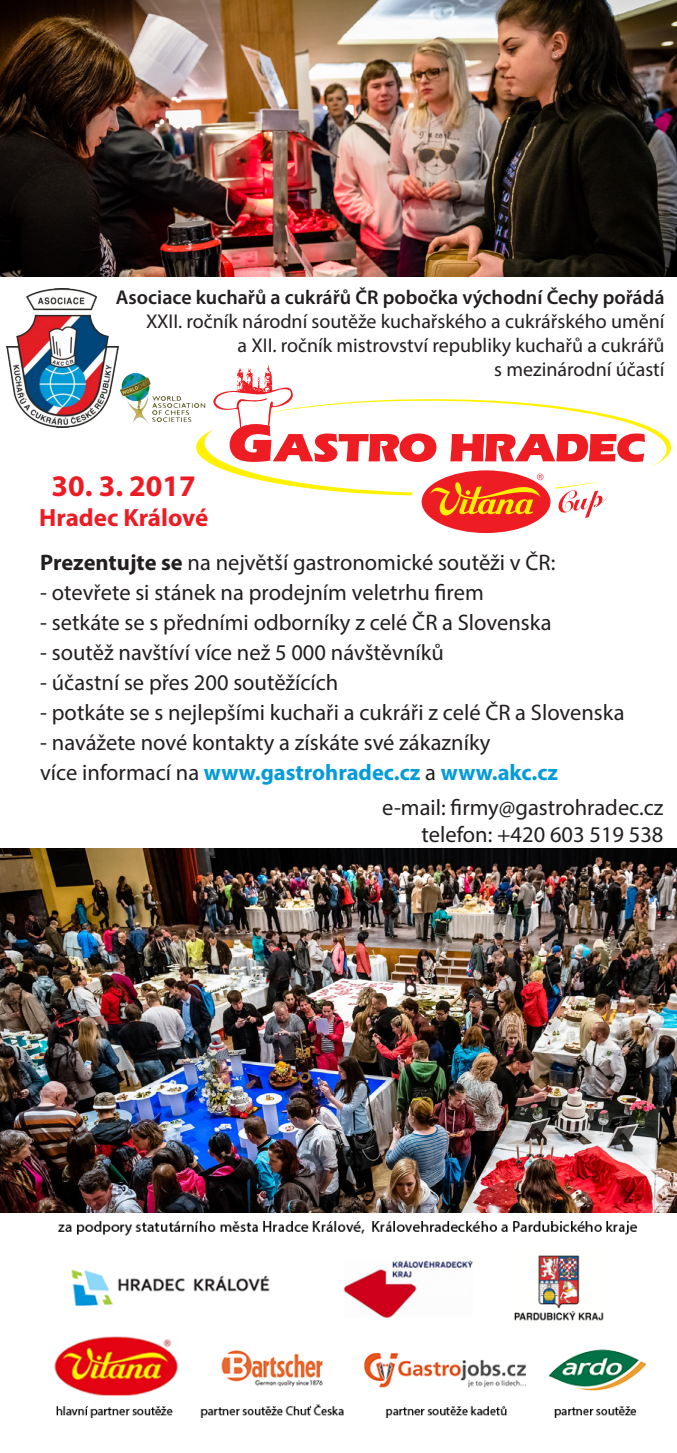
<style>
.page{position:relative;width:677px;height:1453px;background:#fff}
.page>*{position:absolute;margin:0;border:0;box-sizing:border-box;transform-origin:0 0}
.t1{font:700 30px "Myriad Pro";color:#ed1c24}
.t2{font:700 25px "Myriad Pro";color:#ed1c24}
.t3{font:22.5px "Myriad Pro";color:#231f20}
.t4{font:700 22.5px "Myriad Pro";color:#039bd8}
.t5{font:20px "Myriad Pro";color:#231f20}
.t6{font:600 20px "Myriad Pro";color:#231f20}
.s1{font-weight:700}
.s2{font-weight:400;color:#231f20}
</style>
<div class="page">
<img style="left:0;top:849px;width:677px;height:363px">
<img style="left:0;top:0;width:677px;height:276px">
<img style="left:54px;top:1221px;width:591px;height:196px">
<img style="left:6px;top:289px;width:190px;height:138px">
<div style="left:422px;top:470px;width:128px;height:63px;background:#ee1d23;border-radius:50%"></div>
<svg style="left:196px;top:365px;width:475px;height:153px"></svg>
<p class="t6" style="left:116px;top:284px;width:550px">Asociace kuchařů a cukrářů ČR pobočka východní Čechy pořádá</p>
<p class="t5" style="left:146px;top:309px;width:520px">XXII. ročník národní soutěže kuchařského a cukrářského umění</p>
<p class="t5" style="left:238px;top:333px;width:428px">a XII. ročník mistrovství republiky kuchařů a cukrářů</p>
<p class="t5" style="left:494px;top:357px;width:172px">s mezinárodní účastí</p>
<p class="t1" style="left:52px;top:466px;width:146px">30. 3. 2017</p>
<p class="t2" style="left:39px;top:501px;width:171px">Hradec Králové</p>
<p class="t3" style="left:40px;top:548px;width:517px"><span class="s1">Prezentujte se</span> na největší gastronomické soutěži v ČR:</p>
<p class="t3" style="left:40px;top:578px;width:445px">- otevřete si stánek na prodejním veletrhu firem</p>
<p class="t3" style="left:40px;top:608px;width:513px">- setkáte se s předními odborníky z celé ČR a Slovenska</p>
<p class="t3" style="left:40px;top:638px;width:405px">- soutěž navštíví více než 5 000 návštěvníků</p>
<p class="t3" style="left:40px;top:668px;width:300px">- účastní se přes 200 soutěžících</p>
<p class="t3" style="left:40px;top:698px;width:586px">- potkáte se s nejlepšími kuchaři a cukráři z celé ČR a Slovenska</p>
<p class="t3" style="left:40px;top:728px;width:452px">- navážete nové kontakty a získáte své zákazníky</p>
<p class="t4" style="left:40px;top:757px;width:519px"><span class="s2">více informací na</span> www.gastrohradec.cz <span class="s2">a</span> www.akc.cz</p>
<p class="t3" style="left:382px;top:793px;width:283px">-e mail: firmy@gastrohradec.cz</p>
<p class="t3" style="left:421px;top:820px;width:243px">telefon: +420 603 519 538</p>
</div>
